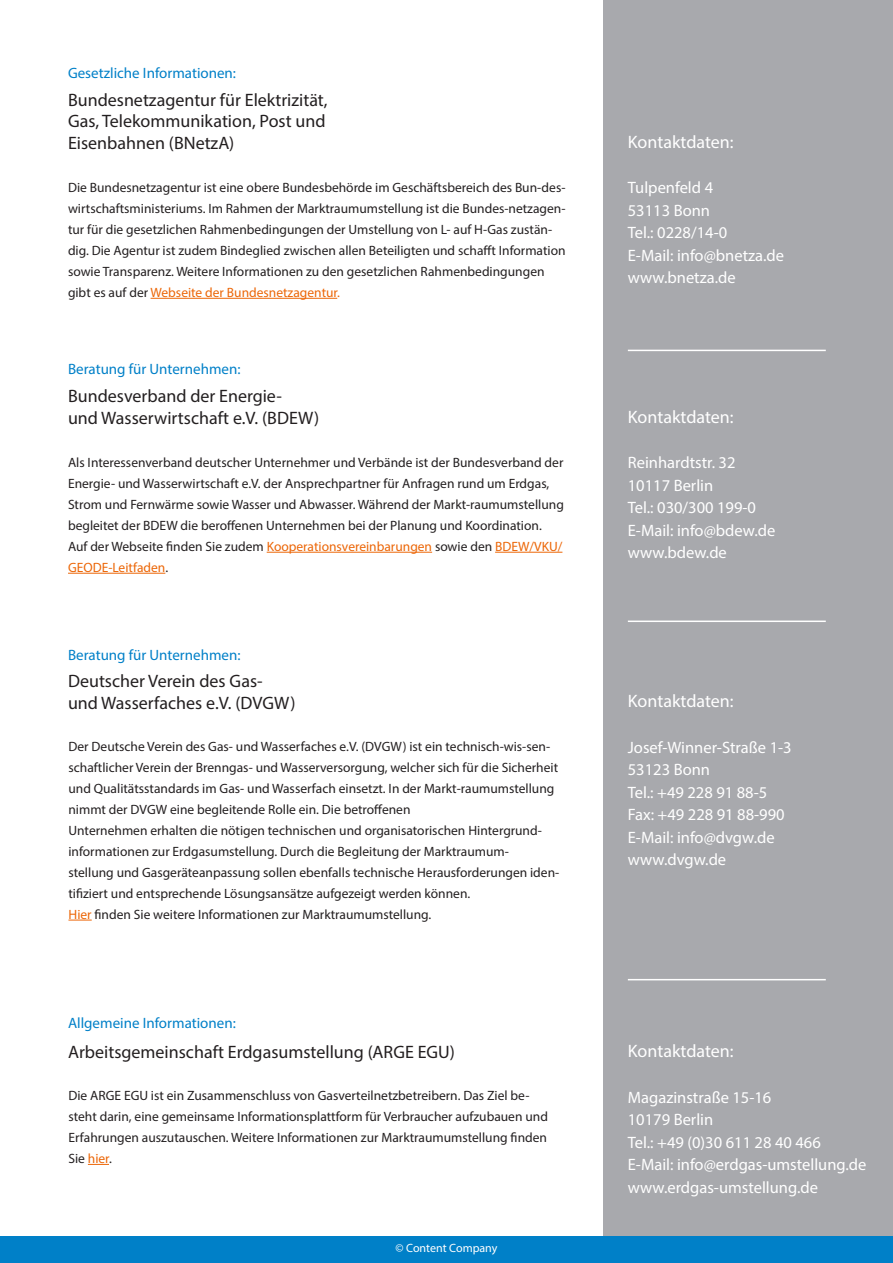
<style>
.page{position:relative;width:893px;height:1263px;background:#fff}
.page>*{position:absolute;margin:0;border:0;box-sizing:border-box;transform-origin:0 0}
.t1{font:18px/21.6px "Myriad Pro";color:#231f20;text-align:justify}
.t2{font:18px "Myriad Pro";color:#fff}
.t3{font:16.5px/22.5px "Myriad Pro";color:#fff}
.t4{font:15px "Myriad Pro";color:#0080c8}
.t5{font:13.5px/21px "Myriad Pro";color:#231f20}
.t6{font:12px "Myriad Pro";color:#fff}
.s1{color:#ec6607}
</style>
<div class="page">
<div style="left:604px;top:0;width:289px;height:1263px;background:#a8a9ad"></div>
<hr style="left:628px;top:350px;width:198px;height:1px;background:#fff">
<hr style="left:628px;top:620px;width:198px;height:2px;background:#fff">
<hr style="left:628px;top:979px;width:198px;height:1px;background:#fff">
<div style="left:0;top:1237px;width:893px;height:26px;background:#0080c8"></div>
<hr style="left:151px;top:298px;width:186px;height:1px;background:#ec6607">
<hr style="left:267px;top:552px;width:165px;height:1px;background:#ec6607">
<hr style="left:495px;top:552px;width:67px;height:1px;background:#ec6607">
<hr style="left:68px;top:573px;width:97px;height:1px;background:#ec6607">
<svg style="left:68px;top:920px;width:24px;height:1px"></svg>
<svg style="left:88px;top:1164px;width:21px;height:1px"></svg>
<p class="t4" style="left:68px;top:63px;width:170px">Gesetzliche Informationen:</p>
<p class="t1" style="left:68px;top:89px;width:261px">Bundesnetzagentur für Elektrizität, Gas, Telekommunikation, Post und Eisenbahnen (BNetzA)</p>
<p class="t5" style="left:68px;top:177px;width:499px">Die Bundesnetzagentur ist eine obere Bundesbehörde im Geschäftsbereich des Bun-des&shy;wirtschaftsministeriums. Im Rahmen der Marktraumumstellung ist die Bundes-netzagen&shy;tur für die gesetzlichen Rahmenbedingungen der Umstellung von L- auf H-Gas zustän&shy;dig. Die Agentur ist zudem Bindeglied zwischen allen Beteiligten und schafft Information sowie Transparenz. Weitere Informationen zu den gesetzlichen Rahmenbedingungen gibt es auf der <span class="s1">Webseite der Bundesnetzagentur.</span></p>
<p class="t4" style="left:68px;top:359px;width:174px">Beratung für Unternehmen:</p>
<p class="t1" style="left:68px;top:385px;width:215px">Bundesverband der Energie-</p>
<p class="t1" style="left:68px;top:406px;width:253px">und Wasserwirtschaft e.V. (BDEW)</p>
<p class="t5" style="left:68px;top:452px;width:497px">Als Interessenverband deutscher Unternehmer und Verbände ist der Bundesverband der Energie- und Wasserwirtschaft e.V. der Ansprechpartner für Anfragen rund um Erdgas, Strom und Fernwärme sowie Wasser und Abwasser. Während der Markt-raumumstellung begleitet der BDEW die beroffenen Unternehmen bei der Planung und Koordination.<br>Auf der Webseite finden Sie zudem <span class="s1">Kooperationsvereinbarungen</span> sowie den <span class="s1">BDEW/VKU/ GEODE-Leitfaden</span>.</p>
<p class="t4" style="left:68px;top:645px;width:174px">Beratung für Unternehmen:</p>
<p class="t1" style="left:68px;top:670px;width:196px">Deutscher Verein des Gas-</p>
<p class="t1" style="left:68px;top:691px;width:229px">und Wasserfaches e.V. (DVGW)</p>
<p class="t5" style="left:68px;top:735px;width:492px">Der Deutsche Verein des Gas- und Wasserfaches e.V. (DVGW) ist ein technisch-wis-sen&shy;schaftlicher Verein der Brenngas- und Wasserversorgung, welcher sich für die Sicherheit und Qualitätsstandards im Gas- und Wasserfach einsetzt. In der Markt-raumumstellung nimmt der DVGW eine begleitende Rolle ein. Die betroffenen<br>Unternehmen erhalten die nötigen technischen und organisatorischen Hintergrund&shy;informationen zur Erdgasumstellung. Durch die Begleitung der Marktraumum-<br>stellung und Gasgeräteanpassung sollen ebenfalls technische Herausforderungen iden&shy;tifiziert und entsprechende Lösungsansätze aufgezeigt werden können.</p>
<p class="t5" style="left:68px;top:903px;width:364px"><span class="s1">Hier</span> finden Sie weitere Informationen zur Marktraumumstellung.</p>
<p class="t4" style="left:68px;top:1014px;width:169px">Allgemeine Informationen:</p>
<p class="t1" style="left:68px;top:1040px;width:388px">Arbeitsgemeinschaft Erdgasumstellung (ARGE EGU)</p>
<p class="t5" style="left:68px;top:1085px;width:481px">Die ARGE EGU ist ein Zusammenschluss von Gasverteilnetzbetreibern. Das Ziel be&shy;steht darin, eine gemeinsame Informationsplattform für Verbraucher aufzubauen und Erfahrungen auszutauschen. Weitere Informationen zur Marktraumumstellung finden Sie <span class="s1">hier</span>.</p>
<p class="t6" style="left:395px;top:1241px;width:103px">© Content Company</p>
<p class="t2" style="left:628px;top:131px;width:107px">Kontaktdaten:</p>
<p class="t3" style="left:628px;top:176px;width:158px">Tulpenfeld 4<br>53113 Bonn<br>Tel.: 0228/14-0<br>E-Mail: info@bnetza.de www.bnetza.de</p>
<p class="t2" style="left:628px;top:406px;width:107px">Kontaktdaten:</p>
<p class="t3" style="left:628px;top:451px;width:149px">Reinhardtstr. 32<br>10117 Berlin<br>Tel.: 030/300 199-0<br>E-Mail: info@bdew.de www.bdew.de</p>
<p class="t2" style="left:628px;top:690px;width:107px">Kontaktdaten:</p>
<p class="t3" style="left:628px;top:736px;width:165px">Josef-Winner-Straße 1-3<br>53123 Bonn<br>Tel.: +49 228 91 88-5<br>Fax: +49 228 91 88-990<br>E-Mail: info@dvgw.de www.dvgw.de</p>
<p class="t2" style="left:628px;top:1040px;width:107px">Kontaktdaten:</p>
<p class="t3" style="left:628px;top:1085px;width:240px">Magazinstraße 15-16<br>10179 Berlin<br>Tel.: +49 (0)30 611 28 40 466<br>E-Mail: info@erdgas-umstellung.de www.erdgas-umstellung.de</p>
</div>
